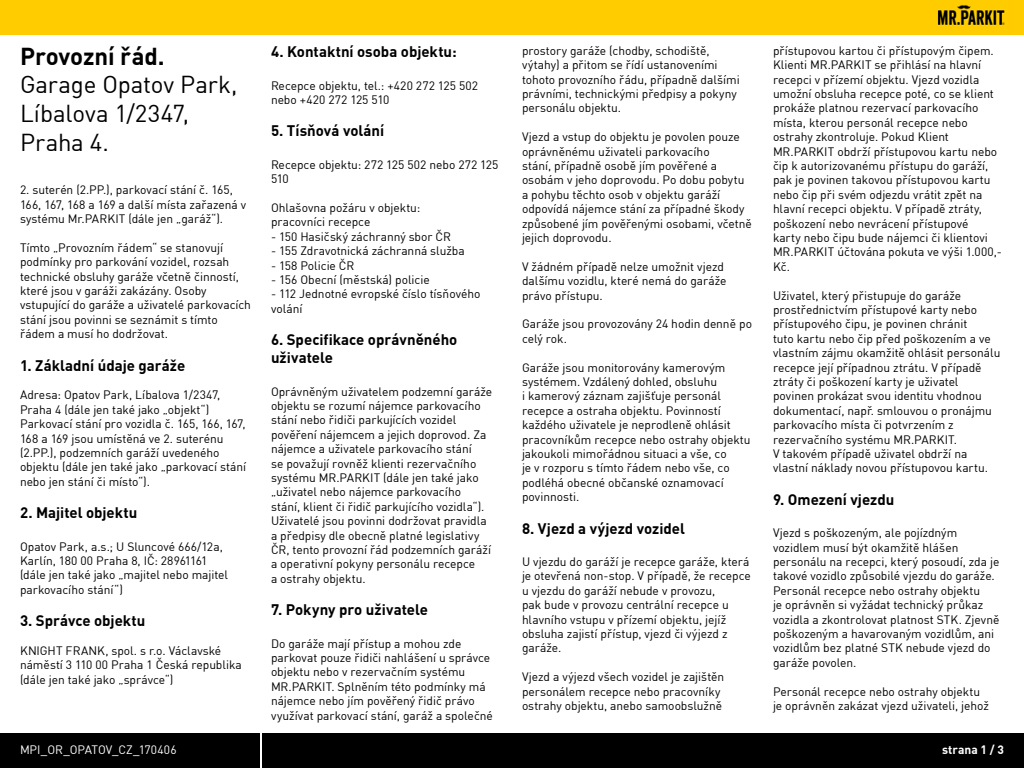
<style>
.page{position:relative;width:1024px;height:768px;background:#fff}
.page>*{position:absolute;margin:0;border:0;box-sizing:border-box;transform-origin:0 0}
.t1{font:24px/28.8px "DINCE";letter-spacing:-.005em;color:#000}
.t2{font:700 24px "DINCE";letter-spacing:-.005em;color:#000}
.t3{font:700 15px/18px "DINCE";color:#000}
.t4{font:12px/14.4px "DINCE";letter-spacing:-.005em;color:#000}
.t5{font:12px "DINCE";letter-spacing:-.005em;color:#fff}
.t6{font:700 12px "DINCE";color:#fff}
</style>
<div class="page">
<div style="left:0;top:0;width:1024px;height:35px;background:#fc0"></div>
<img style="left:937px;top:4px;width:68px;height:21px">
<div style="left:262px;top:733px;width:762px;height:35px;background:#000"></div>
<div style="left:0;top:733px;width:260px;height:35px;background:#000"></div>
<h1 class="t2" style="left:20px;top:40px;width:146px">Provozní řád.</h1>
<h1 class="t1" style="left:20px;top:70px;width:219px">Garage Opatov Park,<br>Líbalova 1/2347,<br>Praha 4.</h1>
<p class="t4" style="left:20px;top:182px;width:228px">2. suterén (2.PP.), parkovací stání č. 165,<br>166, 167, 168 a 169 a další místa zařazená v systému Mr.PARKIT (dále jen „garáž“).</p>
<p class="t4" style="left:20px;top:240px;width:232px">Tímto „Provozním řádem“ se stanovují podmínky pro parkování vozidel, rozsah technické obsluhy garáže včetně činností, které jsou v garáži zakázány. Osoby vstupující do garáže a uživatelé parkovacích stání jsou povinni se seznámit s tímto řádem a musí ho dodržovat.</p>
<p class="t3" style="left:20px;top:355px;width:167px">1. Základní údaje garáže</p>
<p class="t4" style="left:20px;top:388px;width:228px">Adresa: Opatov Park, Líbalova 1/2347, Praha 4 (dále jen také jako „objekt“)<br>Parkovací stání pro vozidla č. 165, 166, 167, 168 a 169 jsou umístěná ve 2. suterénu (2.PP.), podzemních garáží uvedeného objektu (dále jen také jako „parkovací stání nebo jen stání či místo“).</p>
<p class="t3" style="left:20px;top:503px;width:119px">2. Majitel objektu</p>
<p class="t4" style="left:20px;top:539px;width:210px">Opatov Park, a.s.; U Sluncové 666/12a, Karlín, 180 00 Praha 8, IČ: 28961161 (dále jen také jako „majitel nebo majitel parkovacího stání“)</p>
<p class="t3" style="left:20px;top:611px;width:127px">3. Správce objektu</p>
<p class="t4" style="left:20px;top:643px;width:223px">KNIGHT FRANK, spol. s r.o. Václavské náměstí 3 110 00 Praha 1 Česká republika (dále jen také jako „správce“)</p>
<p class="t3" style="left:271px;top:42px;width:187px">4. Kontaktní osoba objektu:</p>
<p class="t4" style="left:271px;top:78px;width:209px">Recepce objektu, tel.: +420 272 125 502 nebo +420 272 125 510</p>
<p class="t3" style="left:271px;top:121px;width:115px">5. Tísňová volání</p>
<p class="t4" style="left:271px;top:157px;width:229px">Recepce objektu: 272 125 502 nebo 272 125<br>510</p>
<p class="t4" style="left:271px;top:200px;width:151px">Ohlašovna požáru v objektu: pracovníci recepce</p>
<p class="t4" style="left:271px;top:229px;width:181px">- 150 Hasičský záchranný sbor ČR</p>
<p class="t4" style="left:271px;top:243px;width:195px">- 155 Zdravotnická záchranná služba</p>
<p class="t4" style="left:271px;top:258px;width:85px">- 158 Policie ČR</p>
<p class="t4" style="left:271px;top:272px;width:160px">- 156 Obecní (městská) policie</p>
<p class="t4" style="left:271px;top:287px;width:211px">- 112 Jednotné evropské číslo tísňového volání</p>
<p class="t3" style="left:271px;top:330px;width:188px">6. Specifikace oprávněného uživatele</p>
<p class="t4" style="left:271px;top:384px;width:223px">Oprávněným uživatelem podzemní garáže objektu se rozumí nájemce parkovacího stání nebo řidiči parkujících vozidel pověření nájemcem a jejich doprovod. Za nájemce a uživatele parkovacího stání<br>se považují rovněž klienti rezervačního systému MR.PARKIT (dále jen také jako „uživatel nebo nájemce parkovacího stání, klient či řidič parkujícího vozidla“).<br>Uživatelé jsou povinni dodržovat pravidla a předpisy dle obecně platné legislativy ČR, tento provozní řád podzemních garáží a operativní pokyny personálu recepce<br>a ostrahy objektu.</p>
<p class="t3" style="left:271px;top:600px;width:159px">7. Pokyny pro uživatele</p>
<p class="t4" style="left:271px;top:636px;width:224px">Do garáže mají přístup a mohou zde parkovat pouze řidiči nahlášení u správce objektu nebo v rezervačním systému MR.PARKIT. Splněním této podmínky má nájemce nebo jím pověřený řidič právo využívat parkovací stání, garáž a společné</p>
<p class="t4" style="left:522px;top:43px;width:219px">prostory garáže (chodby, schodiště, výtahy) a přitom se řídí ustanoveními tohoto provozního řádu, případně dalšími právními, technickými předpisy a pokyny personálu objektu.</p>
<p class="t4" style="left:522px;top:129px;width:231px">Vjezd a vstup do objektu je povolen pouze oprávněnému uživateli parkovacího<br>stání, případně osobě jím pověřené a osobám v jeho doprovodu. Po dobu pobytu a pohybu těchto osob v objektu garáží odpovídá nájemce stání za případné škody způsobené jím pověřenými osobami, včetně jejich doprovodu.</p>
<p class="t4" style="left:522px;top:259px;width:206px">V žádném případě nelze umožnit vjezd dalšímu vozidlu, které nemá do garáže právo přístupu.</p>
<p class="t4" style="left:522px;top:317px;width:232px">Garáže jsou provozovány 24 hodin denně po celý rok.</p>
<p class="t4" style="left:522px;top:360px;width:230px">Garáže jsou monitorovány kamerovým systémem. Vzdálený dohled, obsluhu<br>i kamerový záznam zajišťuje personál recepce a ostraha objektu. Povinností každého uživatele je neprodleně ohlásit pracovníkům recepce nebo ostrahy objektu jakoukoli mimořádnou situaci a vše, co<br>je v rozporu s tímto řádem nebo vše, co podléhá obecné občanské oznamovací povinnosti.</p>
<p class="t3" style="left:522px;top:518px;width:164px">8. Vjezd a výjezd vozidel</p>
<p class="t4" style="left:522px;top:554px;width:230px">U vjezdu do garáží je recepce garáže, která je otevřená non-stop. V případě, že recepce u vjezdu do garáží nebude v provozu,<br>pak bude v provozu centrální recepce u hlavního vstupu v přízemí objektu, jejíž obsluha zajistí přístup, vjezd či výjezd z garáže.</p>
<p class="t4" style="left:522px;top:669px;width:204px">Vjezd a výjezd všech vozidel je zajištěn personálem recepce nebo pracovníky ostrahy objektu, anebo samoobslužně</p>
<p class="t4" style="left:773px;top:43px;width:230px">přístupovou kartou či přístupovým čipem.<br>Klienti MR.PARKIT se přihlásí na hlavní recepci v přízemí objektu. Vjezd vozidla umožní obsluha recepce poté, co se klient prokáže platnou rezervací parkovacího místa, kterou personál recepce nebo ostrahy zkontroluje. Pokud Klient MR.PARKIT obdrží přístupovou kartu nebo čip k autorizovanému přístupu do garáží, pak je povinen takovou přístupovou kartu nebo čip při svém odjezdu vrátit zpět na hlavní recepci objektu. V případě ztráty, poškození nebo nevrácení přístupové<br>karty nebo čipu bude nájemci či klientovi MR.PARKIT účtována pokuta ve výši 1.000,- Kč.</p>
<p class="t4" style="left:773px;top:288px;width:229px">Uživatel, který přistupuje do garáže prostřednictvím přístupové karty nebo přístupového čipu, je povinen chránit<br>tuto kartu nebo čip před poškozením a ve vlastním zájmu okamžitě ohlásit personálu recepce její případnou ztrátu. V případě ztráty či poškození karty je uživatel povinen prokázat svou identitu vhodnou dokumentací, např. smlouvou o pronájmu parkovacího místa či potvrzením z rezervačního systému MR.PARKIT.<br>V takovém případě uživatel obdrží na vlastní náklady novou přístupovou kartu.</p>
<p class="t3" style="left:773px;top:490px;width:123px">9. Omezení vjezdu</p>
<p class="t4" style="left:773px;top:525px;width:228px">Vjezd s poškozeným, ale pojízdným vozidlem musí být okamžitě hlášen personálu na recepci, který posoudí, zda je takové vozidlo způsobilé vjezdu do garáže.<br>Personál recepce nebo ostrahy objektu<br>je oprávněn si vyžádat technický průkaz vozidla a zkontrolovat platnost STK. Zjevně poškozeným a havarovaným vozidlům, ani vozidlům bez platné STK nebude vjezd do garáže povolen.</p>
<p class="t4" style="left:773px;top:684px;width:218px">Personál recepce nebo ostrahy objektu je oprávněn zakázat vjezd uživateli, jehož</p>
<p class="t5" style="left:20px;top:742px;width:158px">MPI_OR_OPATOV_CZ_170406</p>
<p class="t6" style="left:942px;top:742px;width:63px">strana 1 / 3</p>
</div>
